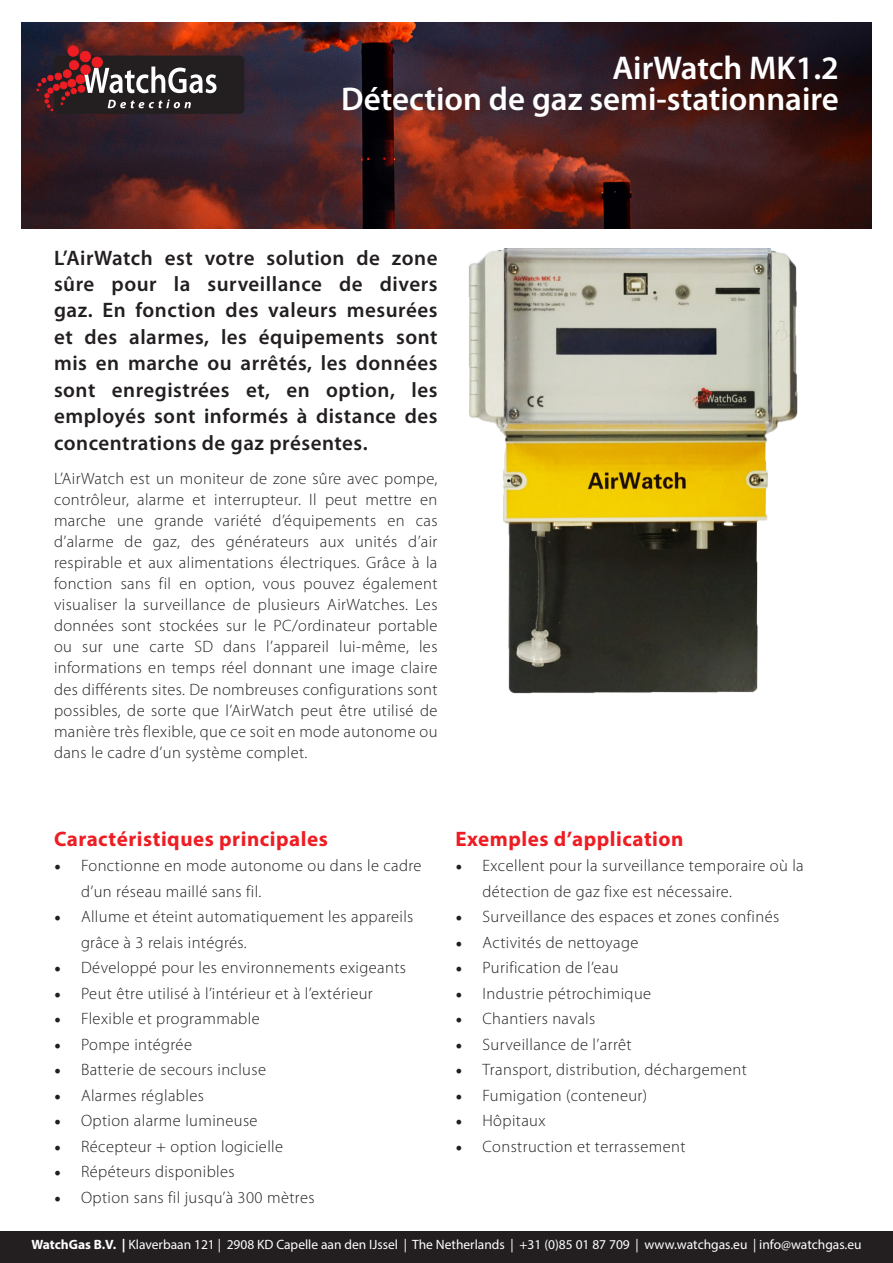
<style>
.page{position:relative;width:893px;height:1263px;background:#fff}
.page>*{position:absolute;margin:0;border:0;box-sizing:border-box;transform-origin:0 0}
.t1{font:600 33px "Myriad Pro";color:#fff}
.t2{font:600 21px/26.4px "Myriad Pro";letter-spacing:.025em;color:#231f20;text-align:justify}
.t3{font:700 21px "Myriad Pro";letter-spacing:.025em;color:#ee1d23}
.t4{font:300 16.5px/21px "Myriad Pro";letter-spacing:.025em;color:#231f20}
.t5{font:13.5px "Myriad Pro";color:#fff}
.s1{font-family:"Minion Pro";font-weight:400;font-size:18px}
.s2{font-weight:700}
</style>
<div class="page">
<div style="left:0;top:1231px;width:893px;height:32px;background:#231f20"></div>
<img style="left:22px;top:22px;width:849px;height:207px">
<img style="left:468px;top:249px;width:330px;height:445px">
<svg style="left:32px;top:42px;width:234px;height:81px;background:#4c3236"></svg>
<p class="t1" style="left:612px;top:47px;width:228px">AirWatch MK1.2</p>
<p class="t1" style="left:341px;top:78px;width:499px">Détection de gaz semi-stationnaire</p>
<p class="t2" style="left:54px;top:244px;width:385px">L’AirWatch est votre solution de zone sûre pour la surveillance de divers gaz. En fonction des valeurs mesurées et des alarmes, les équipements sont mis en marche ou arrêtés, les données sont enregistrées et, en option, les employés sont informés à distance des concentrations de gaz présentes.</p>
<p class="t4" style="left:54px;top:468px;width:385px;text-align:justify">L’AirWatch est un moniteur de zone sûre avec pompe, contrôleur, alarme et interrupteur. Il peut mettre en marche une grande variété d’équipements en cas d’alarme de gaz, des générateurs aux unités d’air respirable et aux alimentations électriques. Grâce à la fonction sans fil en option, vous pouvez également visualiser la surveillance de plusieurs AirWatches. Les données sont stockées sur le PC/ordinateur portable ou sur une carte SD dans l’appareil lui-même, les informations en temps réel donnant une image claire des différents sites. De nombreuses configurations sont possibles, de sorte que l’AirWatch peut être utilisé de manière très flexible, que ce soit en mode autonome ou dans le cadre d’un système complet.</p>
<p class="t3" style="left:54px;top:825px;width:275px">Caractéristiques principales</p>
<p class="t4" style="left:81px;top:853px;width:342px;line-height:25.5px;text-indent:-27px"><span class="s1">•</span> Fonctionne en mode autonome ou dans le cadre d’un réseau maillé sans fil.</p>
<p class="t4" style="left:81px;top:904px;width:334px;line-height:25.5px;text-indent:-27px"><span class="s1">•</span> Allume et éteint automatiquement les appareils grâce à 3 relais intégrés.</p>
<p class="t4" style="left:54px;top:957px;width:354px"><span class="s1">•</span> Développé pour les environnements exigeants</p>
<p class="t4" style="left:54px;top:983px;width:320px"><span class="s1">•</span> Peut être utilisé à l’intérieur et à l’extérieur</p>
<p class="t4" style="left:54px;top:1008px;width:207px"><span class="s1">•</span> Flexible et programmable</p>
<p class="t4" style="left:54px;top:1034px;width:140px"><span class="s1">•</span> Pompe intégrée</p>
<p class="t4" style="left:54px;top:1059px;width:214px"><span class="s1">•</span> Batterie de secours incluse</p>
<p class="t4" style="left:54px;top:1085px;width:151px"><span class="s1">•</span> Alarmes réglables</p>
<p class="t4" style="left:54px;top:1110px;width:205px"><span class="s1">•</span> Option alarme lumineuse</p>
<p class="t4" style="left:54px;top:1136px;width:231px"><span class="s1">•</span> Récepteur + option logicielle</p>
<p class="t4" style="left:54px;top:1161px;width:182px"><span class="s1">•</span> Répéteurs disponibles</p>
<p class="t4" style="left:54px;top:1187px;width:262px"><span class="s1">•</span> Option sans fil jusqu’à 300 mètres</p>
<p class="t3" style="left:455px;top:825px;width:230px">Exemples d’application</p>
<p class="t4" style="left:482px;top:853px;width:323px;line-height:25.5px;text-indent:-27px"><span class="s1">•</span> Excellent pour la surveillance temporaire où la détection de gaz fixe est nécessaire.</p>
<p class="t4" style="left:455px;top:906px;width:325px"><span class="s1">•</span> Surveillance des espaces et zones confinés</p>
<p class="t4" style="left:455px;top:932px;width:184px"><span class="s1">•</span> Activités de nettoyage</p>
<p class="t4" style="left:455px;top:957px;width:165px"><span class="s1">•</span> Purification de l’eau</p>
<p class="t4" style="left:455px;top:983px;width:197px"><span class="s1">•</span> Industrie pétrochimique</p>
<p class="t4" style="left:455px;top:1008px;width:141px"><span class="s1">•</span> Chantiers navals</p>
<p class="t4" style="left:455px;top:1034px;width:178px"><span class="s1">•</span> Surveillance de l’arrêt</p>
<p class="t4" style="left:455px;top:1059px;width:293px"><span class="s1">•</span> Transport, distribution, déchargement</p>
<p class="t4" style="left:455px;top:1085px;width:193px"><span class="s1">•</span> Fumigation (conteneur)</p>
<p class="t4" style="left:455px;top:1110px;width:92px"><span class="s1">•</span> Hôpitaux</p>
<p class="t4" style="left:455px;top:1136px;width:232px"><span class="s1">•</span> Construction et terrassement</p>
<p class="t5" style="left:31px;top:1236px;width:832px"><span class="s2">WatchGas B.V. |</span> Klaverbaan 121 | 2908 KD Capelle aan den IJssel | The Netherlands | +31 (0)85 01 87 709 | www.watchgas.eu | info@watchgas.eu</p>
</div>
